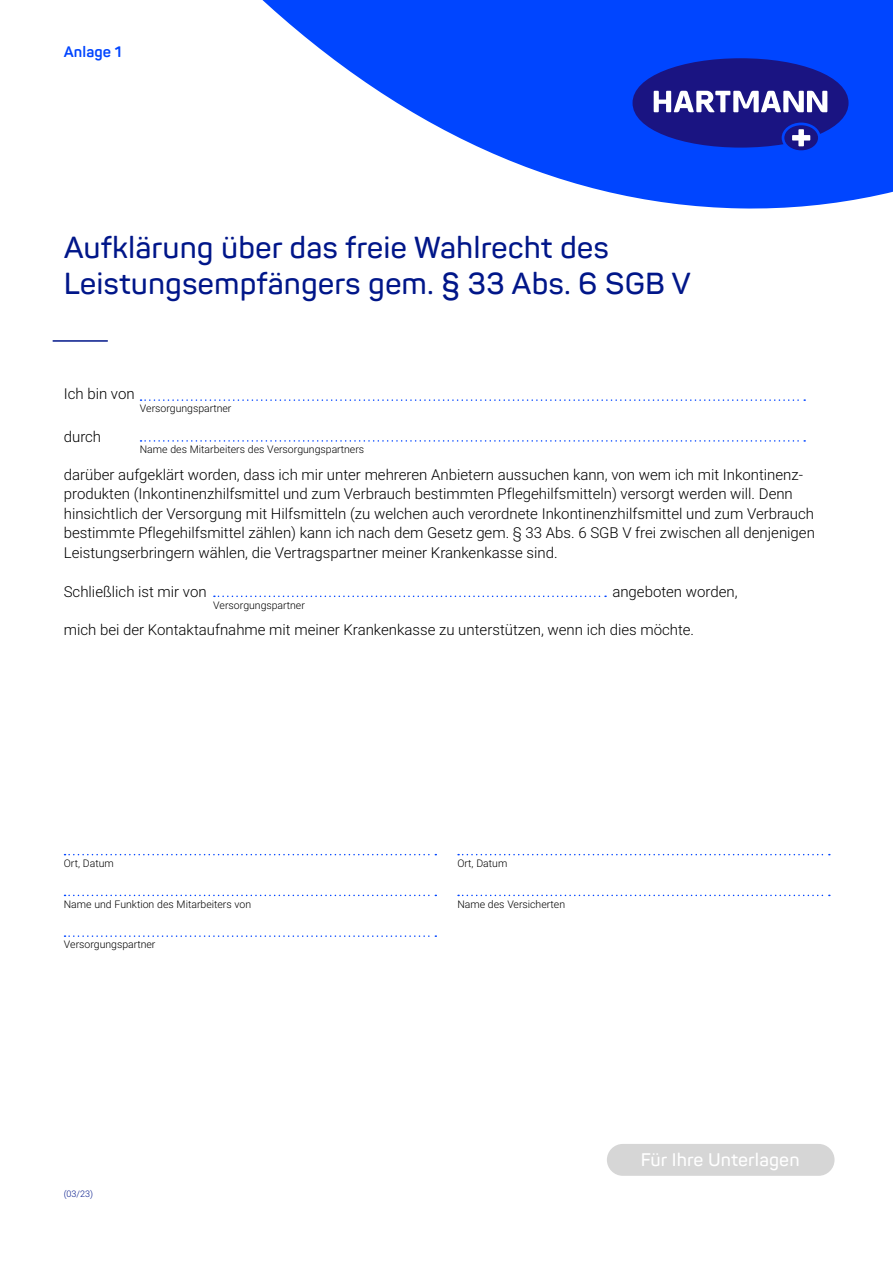
<style>
.page{position:relative;width:893px;height:1263px;background:#fff}
.page>*{position:absolute;margin:0;border:0;box-sizing:border-box;transform-origin:0 0}
.t1{font:600 30px/36px "Panton";color:#001689}
.Headline_small{font:600 18px "Panton";letter-spacing:.005em;color:#fff}
.t2{font:300 15px/19.5px "Roboto";color:#000}
.Headline_small-2{font:700 15px "Panton";letter-spacing:.005em;color:#0045ff}
.t3{font:300 10.5px "Roboto";color:#000}
.t4{font:300 9px "Roboto";color:#001689}
</style>
<div class="page">
<svg style="left:141px;top:399px;width:664px;height:2px"></svg>
<svg style="left:141px;top:440px;width:664px;height:2px"></svg>
<hr style="left:53px;top:340px;width:54px;height:2px;background:#001689">
<svg style="left:65px;top:854px;width:371px;height:1px"></svg>
<svg style="left:65px;top:895px;width:371px;height:1px"></svg>
<svg style="left:65px;top:935px;width:371px;height:2px"></svg>
<svg style="left:458px;top:854px;width:372px;height:1px"></svg>
<svg style="left:458px;top:895px;width:372px;height:1px"></svg>
<div style="left:607px;top:1144px;width:227px;height:32px;background:#d6d6d6;border-radius:16px"></div>
<svg style="left:214px;top:595px;width:392px;height:2px"></svg>
<svg style="left:262px;top:0;width:631px;height:209px;fill:#0045ff"></svg>
<div style="left:784px;top:125px;width:34px;height:25px;background:#1a1482;border-radius:50%"></div>
<svg style="left:632px;top:58px;width:216px;height:90px;background:#2e38a9"></svg>
<p class="Headline_small-2" style="left:64px;top:42px;width:59px">Anlage 1</p>
<p class="t1" style="left:64px;top:229px;width:629px">Aufklärung über das freie Wahlrecht des<br>Leistungsempfängers gem. § 33 Abs. 6 SGB V</p>
<p class="t2" style="left:64px;top:383px;width:72px">Ich bin von</p>
<p class="t2" style="left:64px;top:426px;width:39px">durch</p>
<p class="t2" style="left:64px;top:464px;width:753px">darüber aufgeklärt worden, dass ich mir unter mehreren Anbietern aussuchen kann, von wem ich mit Inkontinenz&shy;produkten (Inkontinenzhilfsmittel und zum Verbrauch bestimmten Pflegehilfsmitteln) versorgt werden will. Denn hinsichtlich der Versorgung mit Hilfsmitteln (zu welchen auch verordnete Inkontinenzhilfsmittel und zum Verbrauch bestimmte Pflegehilfsmittel zählen) kann ich nach dem Gesetz gem. § 33 Abs. 6 SGB V frei zwischen all denjenigen Leistungserbringern wählen, die Vertragspartner meiner Krankenkasse sind.</p>
<p class="t2" style="left:64px;top:581px;width:144px">Schließlich ist mir von</p>
<p class="t2" style="left:612px;top:581px;width:127px">angeboten worden,</p>
<p class="t2" style="left:64px;top:620px;width:632px">mich bei der Kontaktaufnahme mit meiner Krankenkasse zu unterstützen, wenn ich dies möchte.</p>
<p class="t3" style="left:140px;top:401px;width:93px">Versorgungspartner</p>
<p class="t3" style="left:140px;top:442px;width:226px">Name des Mitarbeiters des Versorgungspartners</p>
<p class="t3" style="left:213px;top:597px;width:93px">Versorgungspartner</p>
<p class="t3" style="left:64px;top:856px;width:52px">Ort, Datum</p>
<p class="t3" style="left:64px;top:896px;width:189px">Name und Funktion des Mitarbeiters von</p>
<p class="t3" style="left:64px;top:937px;width:93px">Versorgungspartner</p>
<p class="t4" style="left:64px;top:1188px;width:31px">(03/23)</p>
<p class="t3" style="left:457px;top:856px;width:52px">Ort, Datum</p>
<p class="t3" style="left:457px;top:896px;width:109px">Name des Versicherten</p>
<p class="Headline_small" style="left:641px;top:1149px;width:160px">Für Ihre Unterlagen</p>
</div>
